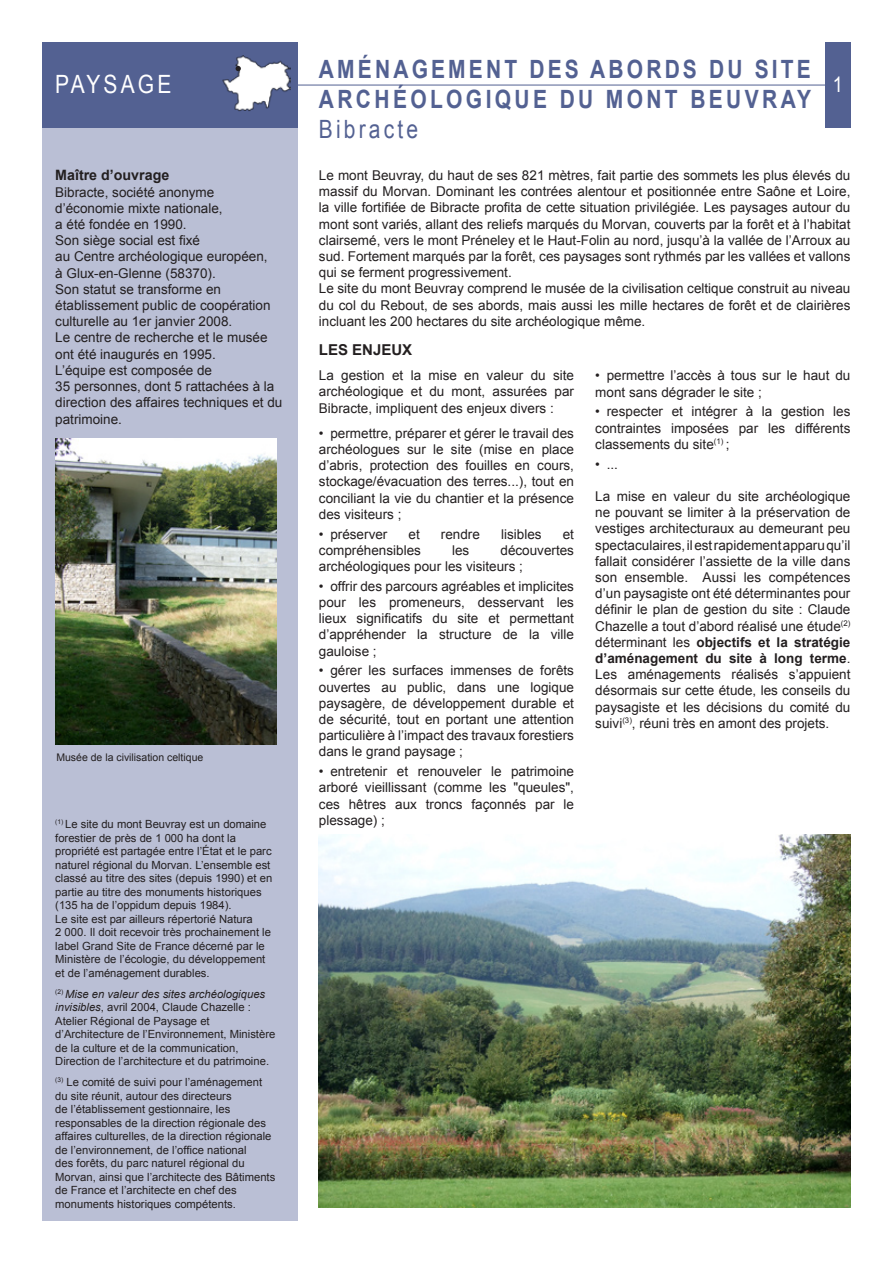
<style>
.page{position:relative;width:893px;height:1263px;background:#fff}
.page>*{position:absolute;margin:0;border:0;box-sizing:border-box;transform-origin:0 0}
.t1{font:700 25.2px/30px "Arial";letter-spacing:.16em;color:#536192;scale:.83 1}
.t2{font:25.2px "Arial";letter-spacing:.15em;color:#536192;scale:.83 1}
.t3{font:25.2px "Arial";letter-spacing:.15em;color:#fff;scale:.83 1}
.t4{font:21.6px "Arial";color:#fff;scale:.83 1}
.t5{font:700 15px "Arial";color:#231f20}
.t6{font:700 14.25px "Arial";color:#231f20}
.t7{font:13.5px/16.2px "Arial";color:#231f20;text-align:justify}
.t8{font:11.25px/13.5px "Arial";color:#231f20}
.t9{font:10.5px "Arial";color:#231f20}
.s1{font-style:italic}
.s2{font-weight:700}
</style>
<div class="page">
<hr style="left:297px;top:85px;width:553px;height:1px;background:#536192">
<div style="left:43px;top:48px;width:255px;height:1172px;background:#babfd5"></div>
<div style="left:825px;top:43px;width:25px;height:85px;background:#536192"></div>
<div style="left:43px;top:43px;width:255px;height:85px;background:#536192"></div>
<img style="left:319px;top:834px;width:531px;height:374px">
<img style="left:222px;top:55px;width:68px;height:56px">
<svg style="left:236px;top:66px;width:5px;height:5px"></svg>
<img style="left:56px;top:438px;width:220px;height:306px">
<p class="t3" style="left:55px;top:70px;width:141px">PAYSAGE</p>
<p class="t6" style="left:55px;top:167px;width:116px">Maître d’ouvrage</p>
<p class="t7" style="left:55px;top:184px;width:169px">Bibracte, société anonyme d’économie mixte nationale,</p>
<p class="t7" style="left:55px;top:216px;width:133px">a été fondée en 1990.</p>
<p class="t7" style="left:55px;top:232px;width:146px">Son siège social est fixé</p>
<p class="t7" style="left:55px;top:249px;width:214px">au Centre archéologique européen,</p>
<p class="t7" style="left:55px;top:265px;width:162px">à Glux-en-Glenne (58370).</p>
<p class="t7" style="left:55px;top:281px;width:217px;text-align:left">Son statut se transforme en établissement public de coopération culturelle au 1er janvier 2008.</p>
<p class="t7" style="left:55px;top:330px;width:214px">Le centre de recherche et le musée ont été inaugurés en 1995.</p>
<p class="t7" style="left:55px;top:362px;width:158px">L’équipe est composée de</p>
<p class="t7" style="left:55px;top:378px;width:229px;text-align:left">35 personnes, dont 5 rattachées à la direction des affaires techniques et du patrimoine.</p>
<p class="t9" style="left:56px;top:751px;width:149px">Musée de la civilisation celtique</p>
<p class="t8" style="left:55px;top:817px;width:218px"><sup>(1)</sup> Le site du mont Beuvray est un domaine forestier de près de 1 000 ha dont la propriété est partagée entre l’État et le parc naturel régional du Morvan. L’ensemble est classé au titre des sites (depuis 1990) et en partie au titre des monuments historiques (135 ha de l’oppidum depuis 1984).</p>
<p class="t8" style="left:55px;top:912px;width:217px">Le site est par ailleurs répertorié Natura<br>2 000. Il doit recevoir très prochainement le label Grand Site de France décerné par le Ministère de l’écologie, du développement et de l’aménagement durables.</p>
<p class="t8" style="left:55px;top:987px;width:222px"><sup>(2)</sup> <span class="s1">Mise en valeur des sites archéologiques invisibles</span>, avril 2004, Claude Chazelle :<br>Atelier Régional de Paysage et d’Architecture de l’Environnement, Ministère de la culture et de la communication, Direction de l’architecture et du patrimoine.</p>
<p class="t8" style="left:55px;top:1075px;width:222px"><sup>(3)</sup> Le comité de suivi pour l’aménagement du site réunit, autour des directeurs<br>de l’établissement gestionnaire, les responsables de la direction régionale des affaires culturelles, de la direction régionale de l’environnement, de l’office national<br>des forêts, du parc naturel régional du Morvan, ainsi que l’architecte des Bâtiments de France et l’architecte en chef des monuments historiques compétents.</p>
<p class="t1" style="left:319px;top:54px;width:595px">AMÉNAGEMENT DES ABORDS DU SITE<br>ARCHÉOLOGIQUE DU MONT BEUVRay</p>
<p class="t2" style="left:319px;top:115px;width:121px">Bibracte</p>
<p class="t4" style="left:833px;top:72px;width:14px">1</p>
<p class="t7" style="left:319px;top:167px;width:533px">Le mont Beuvray, du haut de ses 821 mètres, fait partie des sommets les plus élevés du massif du Morvan. Dominant les contrées alentour et positionnée entre Saône et Loire, la ville fortifiée de Bibracte profita de cette situation privilégiée. Les paysages autour du mont sont variés, allant des reliefs marqués du Morvan, couverts par la forêt et à l’habitat clairsemé, vers le mont Préneley et le Haut-Folin au nord, jusqu’à la vallée de l’Arroux au sud. Fortement marqués par la forêt, ces paysages sont rythmés par les vallées et vallons qui se ferment progressivement.</p>
<p class="t7" style="left:319px;top:280px;width:533px">Le site du mont Beuvray comprend le musée de la civilisation celtique construit au niveau du col du Rebout, de ses abords, mais aussi les mille hectares de forêt et de clairières incluant les 200 hectares du site archéologique même.</p>
<p class="t5" style="left:319px;top:341px;width:95px">LES ENJEUX</p>
<p class="t7" style="left:319px;top:367px;width:257px">La gestion et la mise en valeur du site archéologique et du mont, assurées par Bibracte, impliquent des enjeux divers :</p>
<p class="t7" style="left:319px;top:425px;width:257px">• permettre, préparer et gérer le travail des archéologues sur le site (mise en place d’abris, protection des fouilles en cours, stockage/évacuation des terres...), tout en conciliant la vie du chantier et la présence des visiteurs ;</p>
<p class="t7" style="left:319px;top:526px;width:70px">• préserver</p>
<p class="t7" style="left:409px;top:526px;width:13px">et</p>
<p class="t7" style="left:441px;top:526px;width:41px">rendre</p>
<p class="t7" style="left:501px;top:526px;width:42px">lisibles</p>
<p class="t7" style="left:563px;top:526px;width:13px">et</p>
<p class="t7" style="left:319px;top:542px;width:104px">compréhensibles</p>
<p class="t7" style="left:452px;top:542px;width:19px">les</p>
<p class="t7" style="left:595px;top:367px;width:257px">• permettre l’accès à tous sur le haut du mont sans dégrader le site ;</p>
<p class="t7" style="left:595px;top:403px;width:257px">• respecter et intégrer à la gestion les contraintes imposées par les différents classements du site<sup>(1)</sup> ;</p>
<p class="t7" style="left:595px;top:456px;width:24px">• ...</p>
<p class="t7" style="left:595px;top:488px;width:257px">La mise en valeur du site archéologique ne pouvant se limiter à la préservation de vestiges architecturaux au demeurant peu spectaculaires, il est rapidement apparu qu’il fallait considérer l’assiette de la ville dans son ensemble. Aussi les compétences d’un paysagiste ont été déterminantes pour définir le plan de gestion du site : Claude Chazelle a tout d’abord réalisé une étude<sup>(2) </sup>déterminant les <span class="s2">objectifs et la stratégie d’aménagement du site à long terme</span>.<br>Les aménagements réalisés s’appuient désormais sur cette étude, les conseils du paysagiste et les décisions du comité du suivi<sup>(3)</sup>, réuni très en amont des projets.</p>
<p class="t7" style="left:319px;top:542px;width:257px;text-indent:182px">découvertes archéologiques pour les visiteurs ;</p>
<p class="t7" style="left:319px;top:578px;width:257px">• offrir des parcours agréables et implicites pour les promeneurs, desservant les lieux significatifs du site et permettant d’appréhender la structure de la ville gauloise ;</p>
<p class="t7" style="left:319px;top:662px;width:257px">• gérer les surfaces immenses de forêts ouvertes au public, dans une logique paysagère, de développement durable et de sécurité, tout en portant une attention particulière à l’impact des travaux forestiers dans le grand paysage ;</p>
<p class="t7" style="left:319px;top:763px;width:257px">• entretenir et renouveler le patrimoine arboré vieillissant (comme les "queules", ces hêtres aux troncs façonnés par le plessage) ;</p>
</div>
